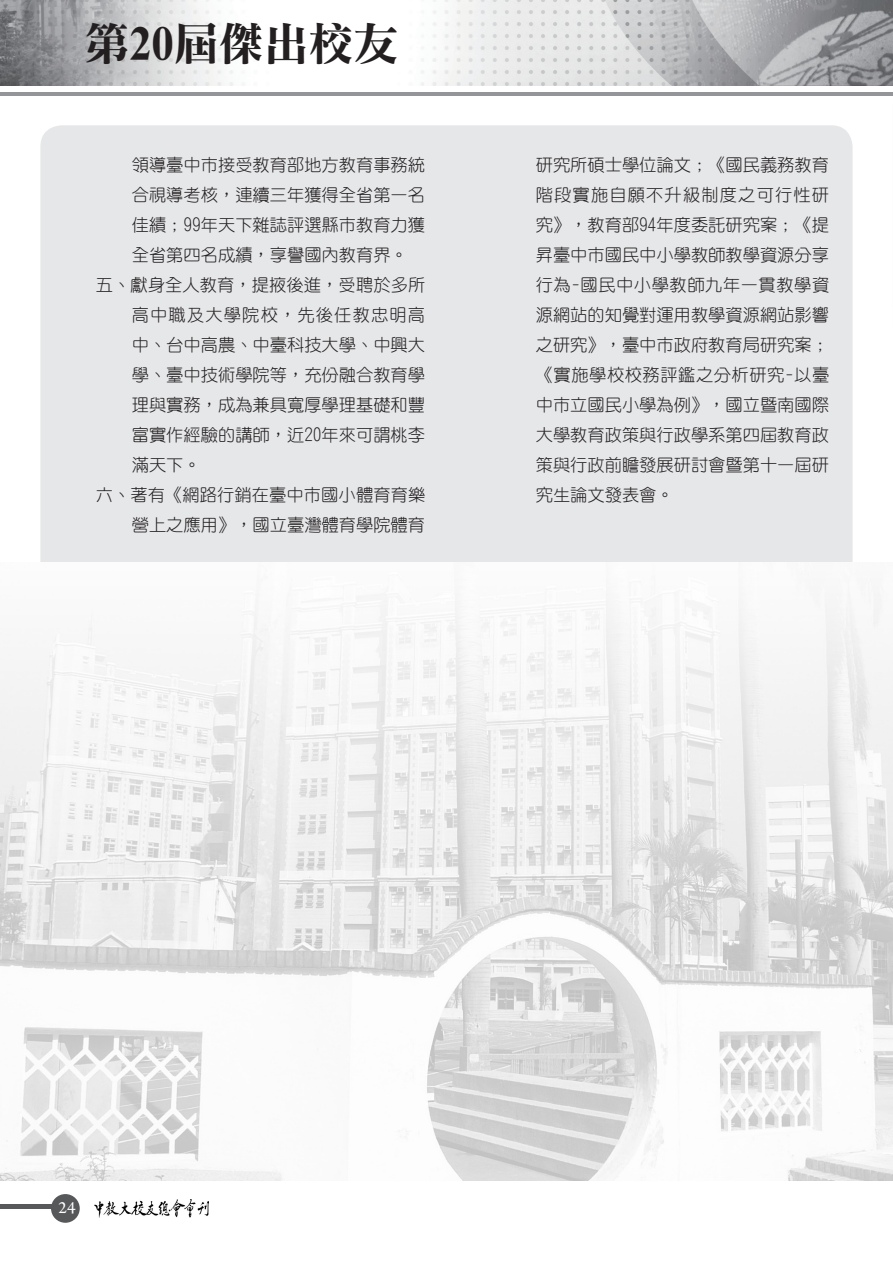
<style>
.page{position:relative;width:893px;height:1263px;background:#fff}
.page>*{position:absolute;margin:0;border:0;box-sizing:border-box;transform-origin:0 0}
.t1{font:45px "DF Li Song Bd HK BF";color:#231f20}
.t2{font:18px "Arno Pro";color:#fff}
.一_內文{font:17.25px/30px "DF Yuan Lt HK BF";color:#231f20;text-align:justify}
</style>
<div class="page">
<img style="left:95px;top:1199px;width:114px;height:18px">
<div style="left:51px;top:1194px;width:29px;height:29px;background:#57585a;border-radius:50%"></div>
<hr style="left:0;top:1204px;width:55px;height:4px;background:#57585a">
<hr style="left:0;top:93px;width:893px;height:3px;background:#939598">
<img style="left:0;top:0;width:893px;height:85px">
<div style="left:40px;top:125px;width:813px;height:460px;background:#e6e7e9;border-radius:21px"></div>
<img style="left:0;top:562px;width:893px;height:618px">
<p class="t1" style="left:85px;top:21px;width:315px">第20屆傑出校友</p>
<p class="一_內文" style="left:132px;top:150px;width:295px">領導臺中市接受教育部地方教育事務統合視導考核，連續三年獲得全省第一名佳績；99年天下雜誌評選縣市教育力獲全省第四名成績，享譽國內教育界。</p>
<p class="一_內文" style="left:132px;top:270px;width:295px;text-indent:-36px">五、獻身全人教育，提掖後進，受聘於多所高中職及大學院校，先後任教忠明高中、台中高農、中臺科技大學、中興大學、臺中技術學院等，充份融合教育學理與實務，成為兼具寬厚學理基礎和豐富實作經驗的講師，近20年來可謂桃李滿天下。</p>
<p class="一_內文" style="left:96px;top:480px;width:331px;text-align:right">六、著有《網路行銷在臺中市國小體育育樂營上之應用》，國立臺灣體育學院體育</p>
<p class="一_內文" style="left:536px;top:150px;width:295px">研究所碩士學位論文；《國民義務教育階段實施自願不升級制度之可行性研究》，教育部94年度委託研究案；《提昇臺中市國民中小學教師教學資源分享行為-國民中小學教師九年一貫教學資源網站的知覺對運用教學資源網站影響之研究》，臺中市政府教育局研究案；《實施學校校務評鑑之分析研究-以臺中市立國民小學為例》，國立暨南國際大學教育政策與行政學系第四屆教育政策與行政前瞻發展研討會暨第十一屆研究生論文發表會。</p>
<p class="t2" style="left:58px;top:1197px;width:19px">24</p>
</div>
